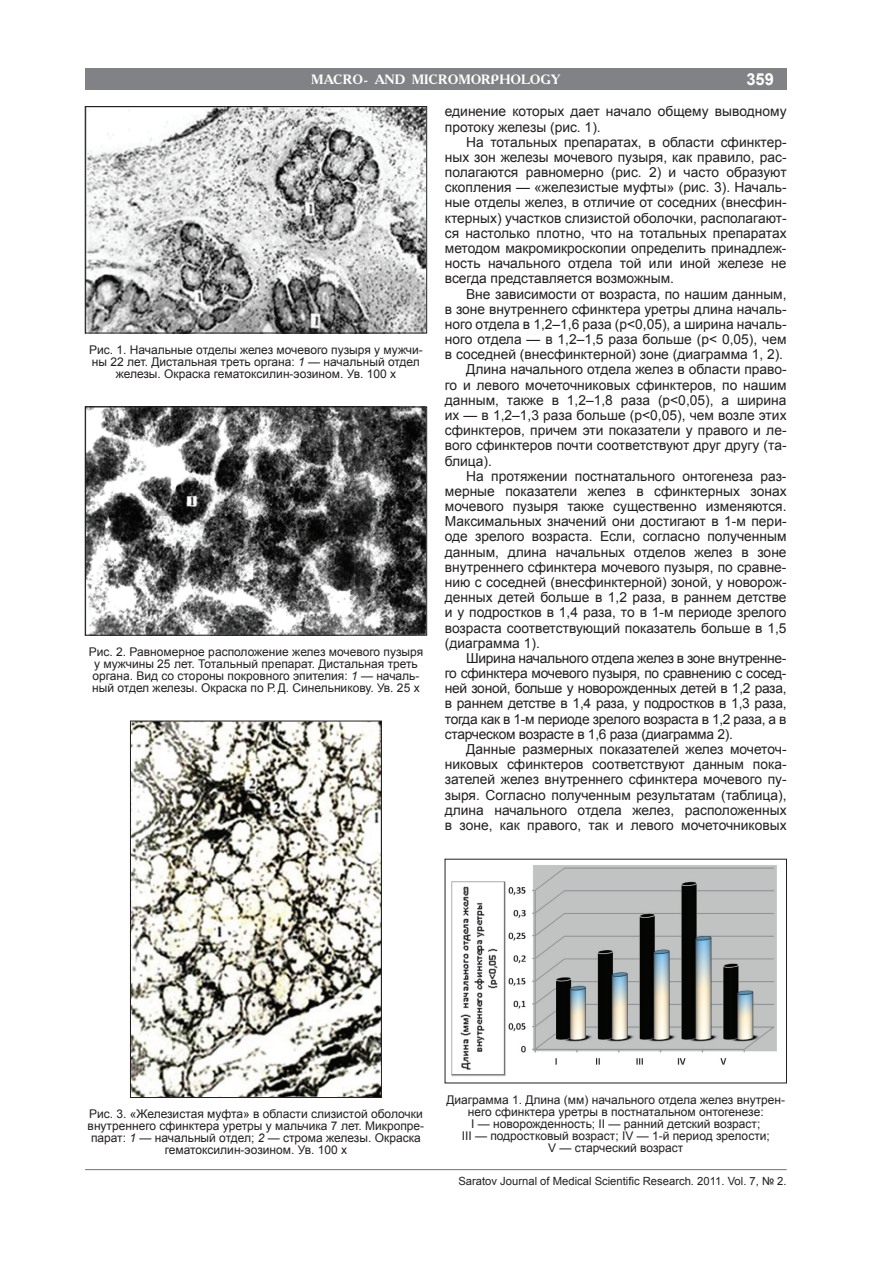
<style>
.page{position:relative;width:893px;height:1263px;background:#fff}
.page>*{position:absolute;margin:0;border:0;box-sizing:border-box;transform-origin:0 0}
.t1{font:700 16.5px "Arial";color:#fff}
.t2{font:13.8px/15.1px "Arial";color:#231f20}
.t3{font:13.8px "Arial";letter-spacing:-.02em;color:#231f20}
.t4{font:700 13.5px "Academy C";color:#fff}
.t5{font:12px/12px "Arial";color:#231f20;text-align:center}
.t6{font:11.25px "Arial";color:#231f20}
.s1{font-style:italic}
</style>
<div class="page">
<hr style="left:85px;top:1169px;width:702px;height:1px;background:#808285">
<div style="left:85px;top:68px;width:702px;height:21px;background:#808285"></div>
<img style="left:87px;top:108px;width:338px;height:223px">
<div style="left:85px;top:106px;width:342px;height:227px;border:1px solid #231f20"></div>
<img style="left:87px;top:409px;width:338px;height:224px">
<div style="left:85px;top:407px;width:342px;height:228px;border:1px solid #231f20"></div>
<img style="left:132px;top:723px;width:248px;height:373px">
<div style="left:130px;top:721px;width:252px;height:377px;border:1px solid #231f20"></div>
<img style="left:451px;top:865px;width:326px;height:212px">
<p class="t1" style="left:746px;top:68px;width:29px">359</p>
<p class="t4" style="left:311px;top:71px;width:251px">MACRO- AND MICROMORPHOLOGY</p>
<p class="t2" style="left:445px;top:104px;width:343px">единение которых дает начало общему выводному протоку железы (рис. 1).</p>
<p class="t2" style="left:445px;top:134px;width:343px;text-align:justify;text-indent:21px">На тотальных препаратах, в области сфинктер&shy;ных зон железы мочевого пузыря, как правило, рас&shy;полагаются равномерно (рис. 2) и часто образуют скопления — «железистые муфты» (рис. 3). Началь&shy;ные отделы желез, в отличие от соседних (внесфин&shy;ктерных) участков слизистой оболочки, располагают&shy;ся настолько плотно, что на тотальных препаратах методом макромикроскопии определить принадлеж&shy;ность начального отдела той или иной железе не всегда представляется возможным.</p>
<p class="t2" style="left:466px;top:286px;width:322px">Вне зависимости от возраста, по нашим данным,</p>
<p class="t2" style="left:445px;top:301px;width:343px">в зоне внутреннего сфинктера уретры длина началь-</p>
<p class="t2" style="left:445px;top:317px;width:343px">ного отдела в 1,2–1,6 раза (р&lt;0,05), а ширина началь-</p>
<p class="t2" style="left:445px;top:332px;width:343px">ного отдела — в 1,2–1,5 раза больше (р&lt; 0,05), чем</p>
<p class="t2" style="left:445px;top:347px;width:340px">в соседней (внесфинктерной) зоне (диаграмма 1, 2).</p>
<p class="t2" style="left:466px;top:362px;width:322px">Длина начального отдела желез в области право-</p>
<p class="t2" style="left:445px;top:377px;width:343px">го и левого мочеточниковых сфинктеров, по нашим</p>
<p class="t2" style="left:445px;top:392px;width:343px">данным, также в 1,2–1,8 раза (р&lt;0,05), а ширина</p>
<p class="t2" style="left:445px;top:408px;width:343px">их — в 1,2–1,3 раза больше (р&lt;0,05), чем возле этих</p>
<p class="t2" style="left:445px;top:423px;width:343px">сфинктеров, причем эти показатели у правого и ле-</p>
<p class="t2" style="left:445px;top:438px;width:343px">вого сфинктеров почти соответствуют друг другу (та-</p>
<p class="t2" style="left:445px;top:453px;width:49px">блица).</p>
<p class="t2" style="left:466px;top:468px;width:322px">На протяжении постнатального онтогенеза раз-</p>
<p class="t2" style="left:445px;top:484px;width:343px">мерные показатели желез в сфинктерных зонах</p>
<p class="t2" style="left:445px;top:499px;width:343px">мочевого пузыря также существенно изменяются.</p>
<p class="t2" style="left:445px;top:514px;width:343px">Максимальных значений они достигают в 1‑м пери-</p>
<p class="t2" style="left:445px;top:529px;width:343px">оде зрелого возраста. Если, согласно полученным</p>
<p class="t2" style="left:445px;top:544px;width:343px">данным, длина начальных отделов желез в зоне</p>
<p class="t2" style="left:445px;top:559px;width:343px">внутреннего сфинктера мочевого пузыря, по сравне-</p>
<p class="t2" style="left:445px;top:575px;width:343px">нию с соседней (внесфинктерной) зоной, у новорож-</p>
<p class="t2" style="left:445px;top:590px;width:343px">денных детей больше в 1,2 раза, в раннем детстве</p>
<p class="t2" style="left:445px;top:605px;width:343px">и у подростков в 1,4 раза, то в 1‑м периоде зрелого</p>
<p class="t2" style="left:445px;top:620px;width:343px">возраста соответствующий показатель больше в 1,5</p>
<p class="t2" style="left:445px;top:635px;width:96px">(диаграмма 1).</p>
<p class="t3" style="left:466px;top:649px;width:322px">Ширина начального отдела желез в зоне внутренне-</p>
<p class="t3" style="left:445px;top:664px;width:343px">го сфинктера мочевого пузыря, по сравнению с сосед-</p>
<p class="t3" style="left:445px;top:679px;width:343px">ней зоной, больше у новорожденных детей в 1,2 раза,</p>
<p class="t3" style="left:445px;top:694px;width:343px">в раннем детстве в 1,4 раза, у подростков в 1,3 раза,</p>
<p class="t3" style="left:445px;top:710px;width:343px">тогда как в 1‑м периоде зрелого возраста в 1,2 раза, а в</p>
<p class="t3" style="left:445px;top:725px;width:290px">старческом возрасте в 1,6 раза (диаграмма 2).</p>
<p class="t2" style="left:466px;top:742px;width:322px">Данные размерных показателей желез мочеточ-</p>
<p class="t2" style="left:445px;top:757px;width:343px">никовых сфинктеров соответствуют данным пока-</p>
<p class="t2" style="left:445px;top:772px;width:343px">зателей желез внутреннего сфинктера мочевого пу-</p>
<p class="t2" style="left:445px;top:787px;width:343px">зыря. Согласно полученным результатам (таблица),</p>
<p class="t2" style="left:445px;top:802px;width:343px">длина начального отдела желез, расположенных</p>
<p class="t2" style="left:445px;top:818px;width:343px">в зоне, как правого, так и левого мочеточниковых</p>
<p class="t5" style="left:89px;top:344px;width:335px">Рис. 1. Начальные отделы желез мочевого пузыря у мужчи&shy;ны 22 лет. Дистальная треть органа: <span class="s1">1</span> — начальный отдел железы. Окраска гематоксилин-эозином. Ув. 100 х</p>
<p class="t5" style="left:89px;top:646px;width:336px;text-align:left">Рис. 2. Равномерное расположение желез мочевого пузыря у мужчины 25 лет. Тотальный препарат. Дистальная треть органа. Вид со стороны покровного эпителия: <span class="s1">1</span> — началь&shy;ный отдел железы. Окраска по Р.Д. Синельникову. Ув. 25 х</p>
<p class="t5" style="left:88px;top:1108px;width:338px">Рис. 3. «Железистая муфта» в области слизистой оболочки внутреннего сфинктера уретры у мальчика 7 лет. Микропре&shy;парат: <span class="s1">1</span> — начальный отдел; <span class="s1">2</span> — строма железы. Окраска гематоксилин-эозином. Ув. 100 х</p>
<p class="t5" style="left:446px;top:1093px;width:340px">Диаграмма 1. Длина (мм) начального отдела желез внутрен&shy;него сфинктера уретры в постнатальном онтогенезе:<br>I — новорожденность; II — ранний детский возраст;<br>III — подростковый возраст; IV — 1‑й период зрелости;<br>V — старческий возраст</p>
<p class="t6" style="left:458px;top:1174px;width:330px">Saratov Journal of Medical Scientific Research. 2011. Vol. 7, № 2.</p>
</div>
